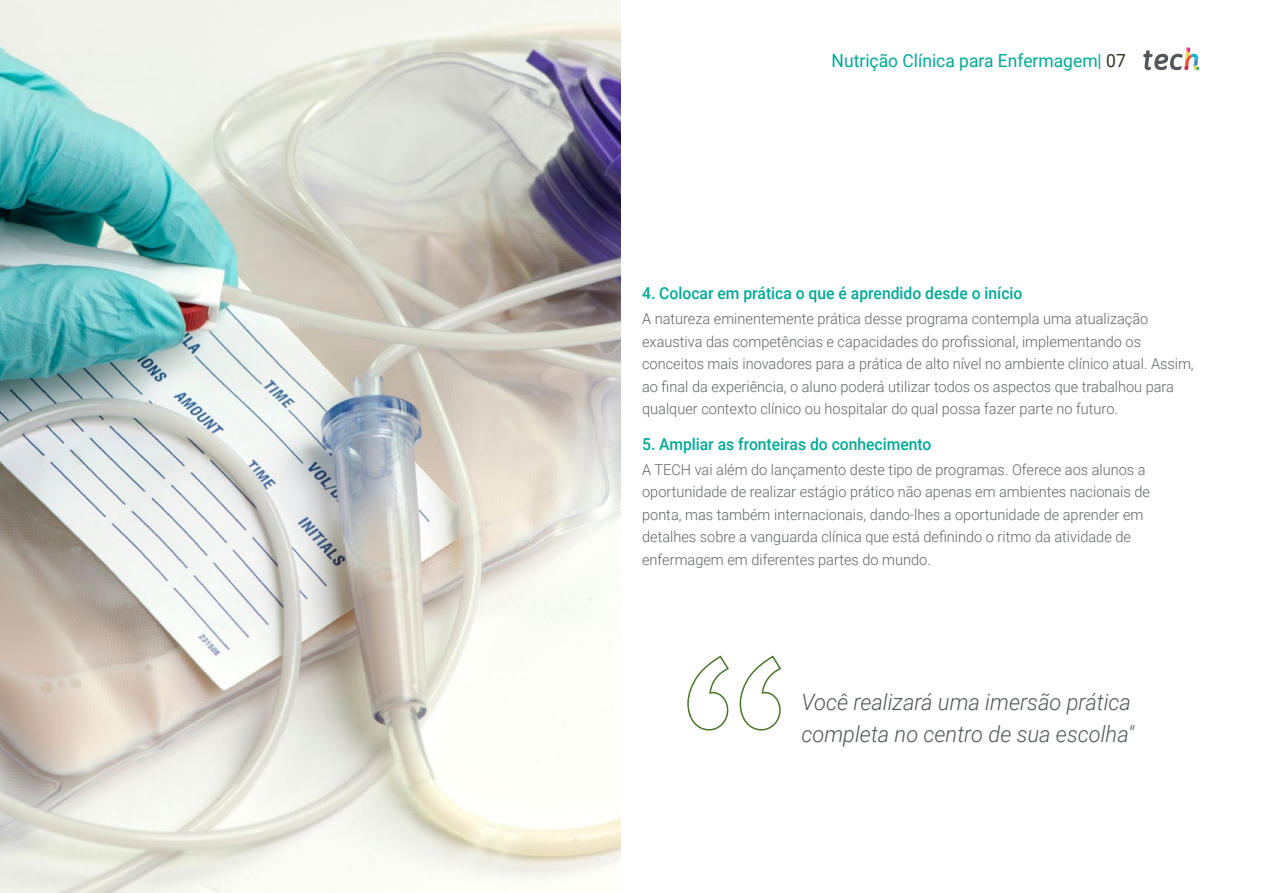
<style>
.page{position:relative;width:1263px;height:893px;background:#fff}
.page>*{position:absolute;margin:0;border:0;box-sizing:border-box;transform-origin:0 0}
.t1{font:italic 300 22.5px/31.5px "Roboto";color:#52555b}
.t2{font:18px "Roboto";color:#00a996}
.t3{font:500 16.5px "Roboto";color:#00a996;scale:.95 1}
.t4{font:300 15px/22.5px "Roboto";color:#61646a}
.s1{color:#312e20}
</style>
<div class="page">
<svg style="left:1143px;top:47px;width:56px;height:24px"></svg>
<img style="left:0;top:0;width:621px;height:893px">
<svg style="left:687px;top:655px;width:95px;height:76px"></svg>
<p class="t2" style="left:832px;top:48px;width:296px">Nutrição Clínica para Enfermagem| <span class="s1">07</span></p>
<p class="t3" style="left:642px;top:282px;width:402px">4. Colocar em prática o que é aprendido desde o início</p>
<p class="t4" style="left:642px;top:307px;width:553px">A natureza eminentemente prática desse programa contempla uma atualização exaustiva das competências e capacidades do profissional, implementando os conceitos mais inovadores para a prática de alto nível no ambiente clínico atual. Assim, ao final da experiência, o aluno poderá utilizar todos os aspectos que trabalhou para qualquer contexto clínico ou hospitalar do qual possa fazer parte no futuro.</p>
<p class="t3" style="left:642px;top:433px;width:306px">5. Ampliar as fronteiras do conhecimento</p>
<p class="t4" style="left:642px;top:458px;width:509px">A TECH vai além do lançamento deste tipo de programas. Oferece aos alunos a oportunidade de realizar estágio prático não apenas em ambientes nacionais de ponta, mas também internacionais, dando-lhes a oportunidade de aprender em detalhes sobre a vanguarda clínica que está definindo o ritmo da atividade de enfermagem em diferentes partes do mundo.</p>
<h1 class="t1" style="left:801px;top:685px;width:334px">Você realizará uma imersão prática completa no centro de sua escolha"</h1>
</div>
